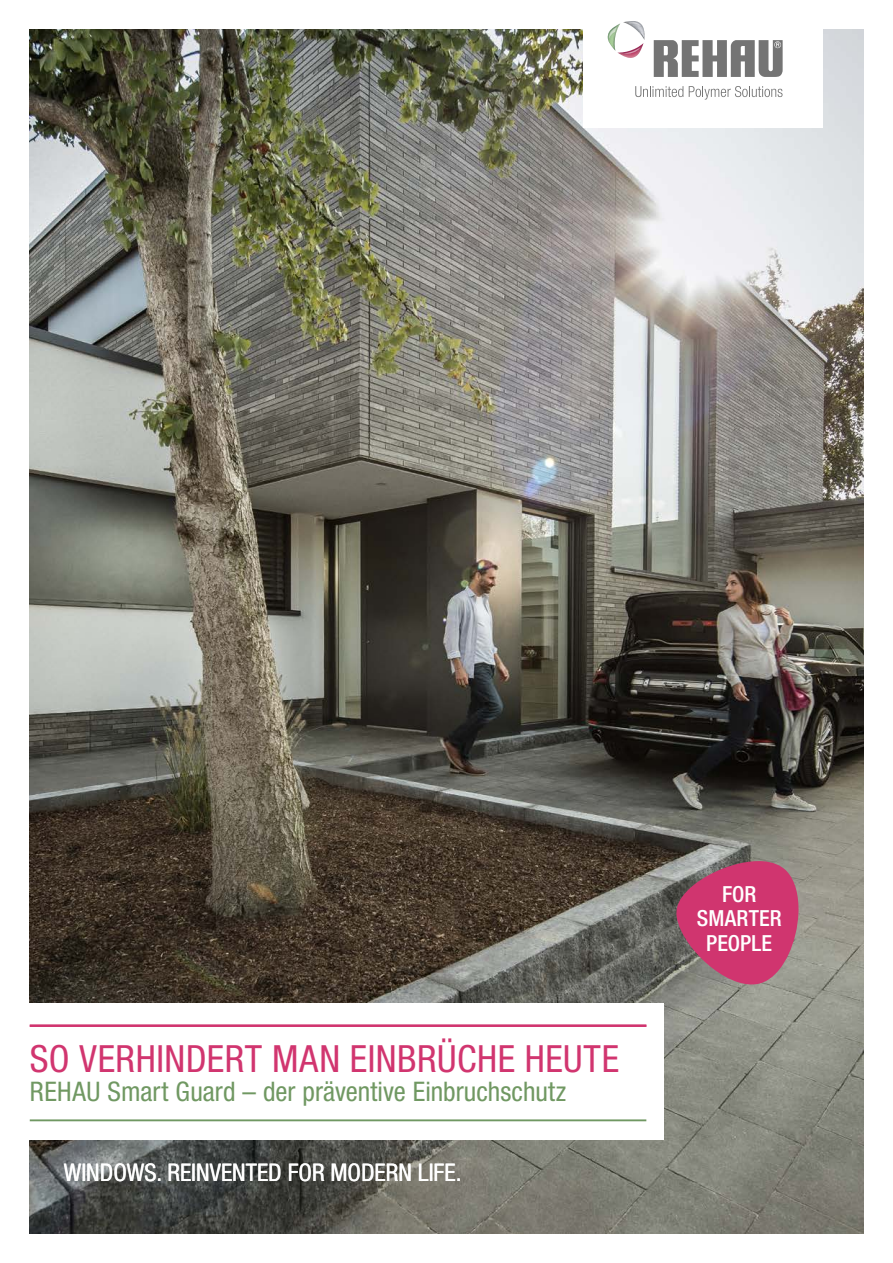
<style>
.page{position:relative;width:893px;height:1263px;background:#fff}
.page>*{position:absolute;margin:0;border:0;box-sizing:border-box;transform-origin:0 0}
.Cover_page_headline{font:condensed 37.5px "Helvetica Neue LTW1 G";letter-spacing:.015em;color:#d1356f}
.Cover_page_subline{font:condensed 27px "Helvetica Neue LTW1 G";color:#709862}
.t1{font:condensed 24.3px "Helvetica Neue LTW1 G";color:#fff}
.t2{font:500 condensed 22.2px/24.5px "Helvetica Neue LTW1 G";color:#fff;text-align:center}
</style>
<div class="page">
<img style="left:30px;top:30px;width:833px;height:1203px">
<svg style="left:676px;top:861px;width:123px;height:123px;background:#bd4973"></svg>
<div style="left:0;top:1003px;width:663px;height:137px;background:#fff"></div>
<hr style="left:30px;top:1024px;width:616px;height:3px;background:#d1356f">
<hr style="left:30px;top:1119px;width:616px;height:2px;background:#709862">
<div style="left:583px;top:0;width:240px;height:127px;background:#fff"></div>
<svg style="left:635px;top:86px;width:48px;height:11px"></svg>
<svg style="left:689px;top:86px;width:93px;height:14px"></svg>
<svg style="left:654px;top:40px;width:129px;height:37px"></svg>
<svg style="left:608px;top:21px;width:36px;height:37px"></svg>
<p class="Cover_page_headline" style="left:30px;top:1036px;width:591px">SO VERHINDERT MAN EINBRÜCHE HEUTE</p>
<p class="Cover_page_subline" style="left:30px;top:1075px;width:538px">REHAU Smart Guard – der präventive Einbruchschutz</p>
<p class="t1" style="left:64px;top:1158px;width:399px">WINDOWS. REINVENTED FOR MODERN LIFE.</p>
<p class="t2" style="left:697px;top:881px;width:86px">FOR<br>SMARTER<br>PEOPLE</p>
</div>
